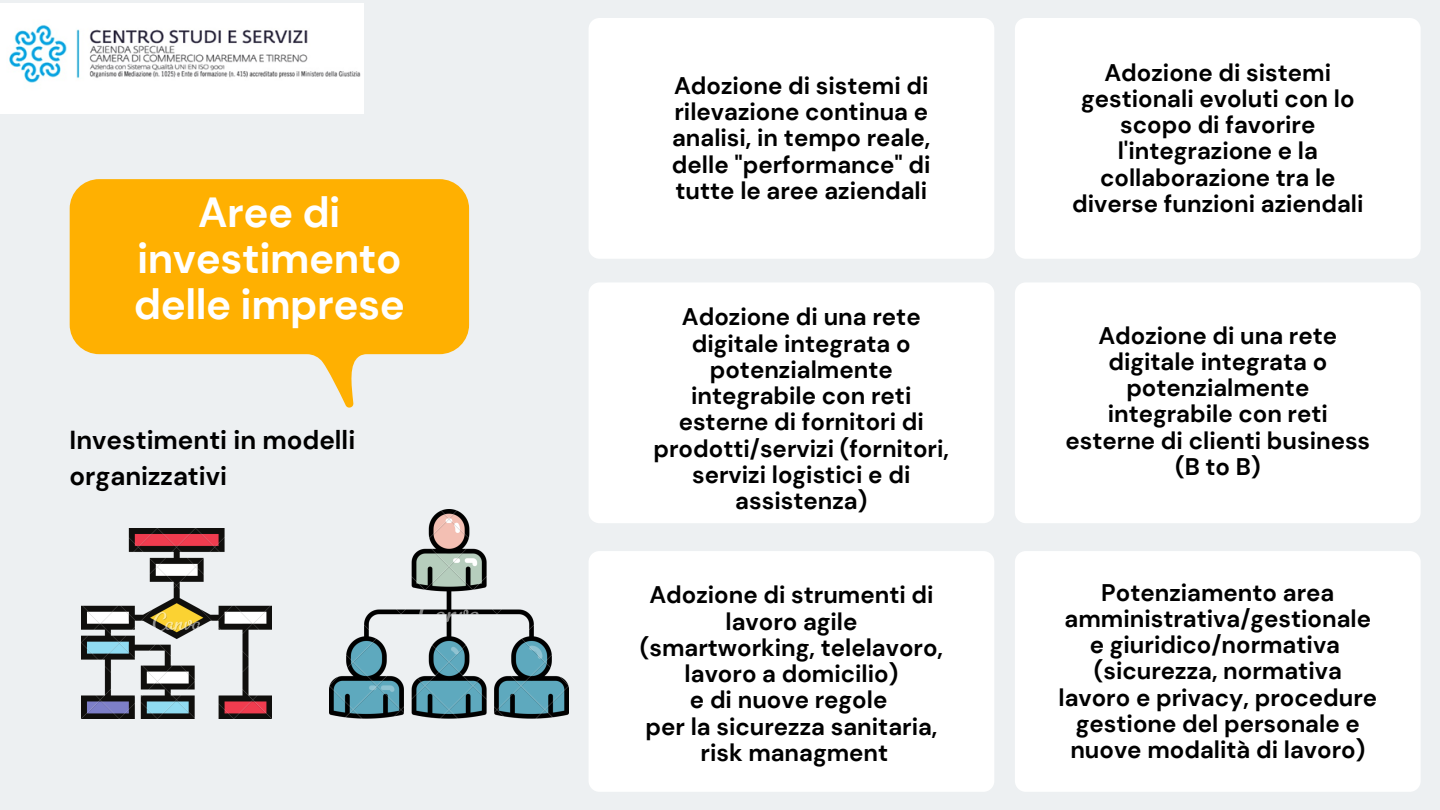
<style>
.page{position:relative;width:1440px;height:810px;background:#edf0f2}
.page>*{position:absolute;margin:0;border:0;box-sizing:border-box;transform-origin:0 0}
.t1{font:700 42px/46px "DM Sans";letter-spacing:-.01em;color:#fff;text-align:center}
.t2{font:700 26px/36px "DM Sans";color:#000}
.t3{font:700 24px/26.2px "DM Sans";color:#000;text-align:center}
</style>
<div class="page">
<svg style="left:70px;top:179px;width:399px;height:229px;fill:#ffb001"></svg>
<svg style="left:379px;top:272px;width:27px;height:27px"></svg>
<svg style="left:418px;top:272px;width:28px;height:27px"></svg>
<svg style="left:390px;top:308px;width:39px;height:16px"></svg>
<div style="left:1015px;top:18px;width:406px;height:241px;background:#fff;border-radius:11px"></div>
<div style="left:1015px;top:282px;width:406px;height:241px;background:#fff;border-radius:11px"></div>
<div style="left:1015px;top:551px;width:406px;height:241px;background:#fff;border-radius:11px"></div>
<div style="left:589px;top:18px;width:405px;height:241px;background:#fff;border-radius:11px"></div>
<div style="left:589px;top:282px;width:405px;height:241px;background:#fff;border-radius:11px"></div>
<div style="left:589px;top:551px;width:405px;height:241px;background:#fff;border-radius:11px"></div>
<img style="left:330px;top:510px;width:238px;height:209px">
<img style="left:81px;top:528px;width:191px;height:191px">
<img style="left:0;top:4px;width:364px;height:109px">
<h1 class="t1" style="left:134px;top:190px;width:273px">Aree di investimento delle imprese</h1>
<p class="t2" style="left:70px;top:422px;width:287px">Investimenti in modelli organizzativi</p>
<p class="t3" style="left:672px;top:73px;width:260px;text-align:justify">Adozione di sistemi di rilevazione continua e analisi, in tempo reale, delle "performance" di tutte le aree aziendali</p>
<p class="t3" style="left:654px;top:304px;width:297px">Adozione di una rete digitale integrata o potenzialmente integrabile con reti esterne di fornitori di prodotti/servizi (fornitori, servizi logistici e di assistenza)</p>
<p class="t3" style="left:640px;top:582px;width:305px">Adozione di strumenti di lavoro agile (smartworking, telelavoro, lavoro a domicilio)<br>e di nuove regole<br>per la sicurezza sanitaria, risk managment</p>
<p class="t3" style="left:1072px;top:59px;width:293px">Adozione di sistemi gestionali evoluti con lo scopo di favorire l'integrazione e la collaborazione tra le diverse funzioni aziendali</p>
<p class="t3" style="left:1065px;top:322px;width:306px">Adozione di una rete digitale integrata o potenzialmente integrabile con reti esterne di clienti business (B to B)</p>
<p class="t3" style="left:1058px;top:579px;width:320px">Potenziamento area amministrativa/gestionale e giuridico/normativa (sicurezza, normativa lavoro e privacy, procedure gestione del personale e nuove modalità di lavoro)</p>
</div>
